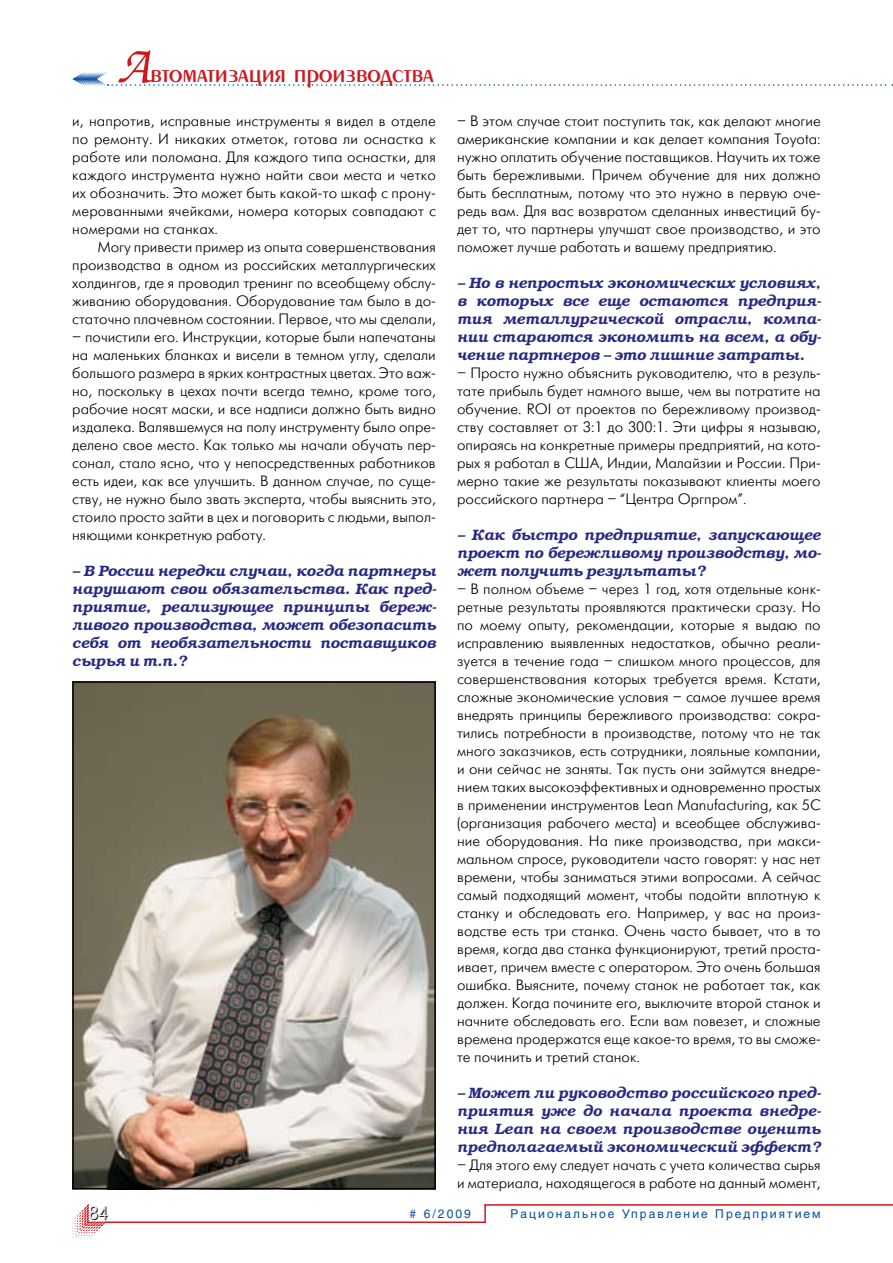
<style>
.page{position:relative;width:893px;height:1263px;background:#fff}
.page>*{position:absolute;margin:0;border:0;box-sizing:border-box;transform-origin:0 0}
.t1{font:27px "Penta Demi";color:#ce171e}
.t2{font:18px "Futuris Shadow C";color:#000}
.t3{font:15px/18px "Futuris Light C";color:#000;text-align:justify}
.t4{font:italic 600 15px/18px "Bookman C";color:#292984;text-align:justify}
.t5{font:12px "Helios";letter-spacing:.17em;color:#034ea2}
.s1{font-family:"Zapf Chancery C";font-size:54px}
</style>
<div class="page">
<svg style="left:72px;top:1204px;width:34px;height:34px"></svg>
<svg style="left:484px;top:1206px;width:2px;height:15px"></svg>
<hr style="left:105px;top:1221px;width:381px;height:2px;background:#ce171e">
<hr style="left:484px;top:1204px;width:409px;height:2px;background:#ce171e">
<svg style="left:72px;top:72px;width:821px;height:14px"></svg>
<img style="left:75px;top:684px;width:358px;height:502px">
<div style="left:72px;top:681px;width:364px;height:508px;border:2px solid #000"></div>
<h1 class="t1" style="left:117px;top:60px;width:319px"><span class="s1">А</span>втоматизация производства</h1>
<p class="t3" style="left:72px;top:112px;width:365px">и, напротив, исправные инструменты я видел в отделе по ремонту. И никаких отметок, готова ли оснастка к работе или поломана. Для каждого типа оснастки, для каждого инструмента нужно найти свои места и четко их обозначить. Это может быть какой-то шкаф с прону&shy;мерованными ячейками, номера которых совпадают с номерами на станках.</p>
<p class="t3" style="left:72px;top:238px;width:365px;text-indent:26px">Могу привести пример из опыта совершенствования производства в одном из российских металлургических холдингов, где я проводил тренинг по всеобщему обслу&shy;живанию оборудования. Оборудование там было в до&shy;статочно плачевном состоянии. Первое, что мы сделали,</p>
<p class="t3" style="left:72px;top:328px;width:365px">– почистили его. Инструкции, которые были напечатаны на маленьких бланках и висели в темном углу, сделали большого размера в ярких контрастных цветах. Это важ&shy;но, поскольку в цехах почти всегда темно, кроме того, рабочие носят маски, и все надписи должно быть видно издалека. Валявшемуся на полу инструменту было опре&shy;делено свое место. Как только мы начали обучать пер&shy;сонал, стало ясно, что у непосредственных работников есть идеи, как все улучшить. В данном случае, по суще&shy;ству, не нужно было звать эксперта, чтобы выяснить это, стоило просто зайти в цех и поговорить с людьми, выпол&shy;няющими конкретную работу.</p>
<p class="t4" style="left:72px;top:562px;width:366px">– В России нередки случаи, когда партнеры нарушают свои обязательства. Как пред&shy;приятие, реализующее принципы береж&shy;ливого производства, может обезопасить себя от необязательности поставщиков сырья и т.п.?</p>
<p class="t3" style="left:457px;top:112px;width:365px">– В этом случае стоит поступить так, как делают многие американские компании и как делает компания Toyota: нужно оплатить обучение поставщиков. Научить их тоже быть бережливыми. Причем обучение для них должно быть бесплатным, потому что это нужно в первую оче&shy;редь вам. Для вас возвратом сделанных инвестиций бу&shy;дет то, что партнеры улучшат свое производство, и это поможет лучше работать и вашему предприятию.</p>
<p class="t4" style="left:457px;top:274px;width:366px">– Но в непростых экономических условиях, в которых все еще остаются предприя&shy;тия металлургической отрасли, компа&shy;нии стараются экономить на всем, а обу&shy;чение партнеров – это лишние затраты.</p>
<p class="t3" style="left:457px;top:364px;width:365px">– Просто нужно объяснить руководителю, что в резуль&shy;тате прибыль будет намного выше, чем вы потратите на обучение. ROI от проектов по бережливому производ&shy;ству составляет от 3:1 до 300:1. Эти цифры я называю, опираясь на конкретные примеры предприятий, на кото&shy;рых я работал в США, Индии, Малайзии и России. При&shy;мерно такие же результаты показывают клиенты моего российского партнера – “Центра Оргпром”.</p>
<p class="t4" style="left:457px;top:526px;width:366px">– Как быстро предприятие, запускающее проект по бережливому производству, мо&shy;жет получить результаты?</p>
<p class="t3" style="left:457px;top:580px;width:365px">– В полном объеме – через 1 год, хотя отдельные конк&shy;ретные результаты проявляются практически сразу. Но по моему опыту, рекомендации, которые я выдаю по исправлению выявленных недостатков, обычно реали&shy;зуется в течение года – слишком много процессов, для совершенствования которых требуется время. Кстати, сложные экономические условия – самое лучшее время внедрять принципы бережливого производства: сокра&shy;тились потребности в производстве, потому что не так много заказчиков, есть сотрудники, лояльные компании, и они сейчас не заняты. Так пусть они займутся внедре&shy;нием таких высокоэффективных и одновременно простых в применении инструментов Lean Manufacturing, как 5С (организация рабочего места) и всеобщее обслужива&shy;ние оборудования. На пике производства, при макси&shy;мальном спросе, руководители часто говорят: у нас нет времени, чтобы заниматься этими вопросами. А сейчас самый подходящий момент, чтобы подойти вплотную к станку и обследовать его. Например, у вас на произ&shy;водстве есть три станка. Очень часто бывает, что в то время, когда два станка функционируют, третий проста&shy;ивает, причем вместе с оператором. Это очень большая ошибка. Выясните, почему станок не работает так, как должен. Когда почините его, выключите второй станок и начните обследовать его. Если вам повезет, и сложные времена продержатся еще какое-то время, то вы сможе&shy;те починить и третий станок.</p>
<p class="t4" style="left:457px;top:1084px;width:366px">– Может ли руководство российского пред&shy;приятия уже до начала проекта внедре&shy;ния Lean на своем производстве оценить предполагаемый экономический эффект?</p>
<p class="t3" style="left:457px;top:1156px;width:365px">– Для этого ему следует начать с учета количества сырья и материала, находящегося в работе на данный момент,</p>
<p class="t2" style="left:89px;top:1204px;width:21px">84</p>
<p class="t5" style="left:410px;top:1207px;width:63px"># 6/2009</p>
<p class="t5" style="left:510px;top:1207px;width:312px">Рациональное Управление Предприятием</p>
</div>
